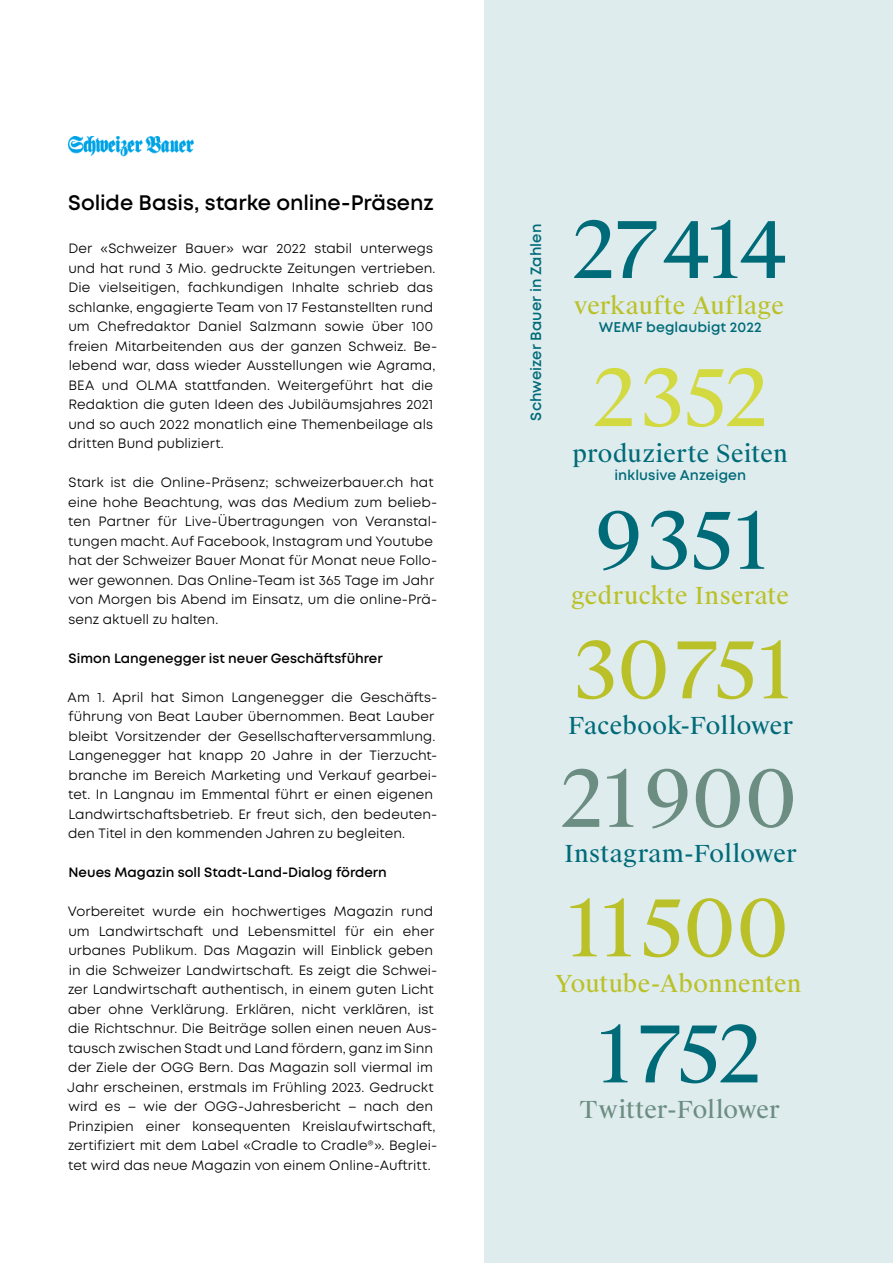
<style>
.page{position:relative;width:893px;height:1263px;background:#fff}
.page>*{position:absolute;margin:0;border:0;box-sizing:border-box;transform-origin:0 0}
.t1{font:78.45px "Suisse Works";letter-spacing:-.005em;color:#006b78}
.t2{font:78.45px "Suisse Works";color:#bac128}
.t3{font:78.45px "Suisse Works";letter-spacing:.01em;color:#6c8d81}
.t4{font:78.45px "Suisse Works";color:#d3d940}
.t5{font:23.55px "Suisse Works";letter-spacing:.01em;color:#006b78}
.t6{font:23.55px "Suisse Works";letter-spacing:.015em;color:#bac128}
.t7{font:23.55px "Suisse Works";letter-spacing:.01em;color:#6c8d81}
.t8{font:600 21px "Mont";letter-spacing:-.005em;color:#000}
.t9{font:600 14.85px "Mont";letter-spacing:.005em;color:#006b78}
.t10{font:600 14.1px "Mont";letter-spacing:.005em;color:#006b78}
.t11{font:13.5px/19.5px "Mont";letter-spacing:.005em;color:#000}
.t12{font:600 13.5px "Mont";color:#000}
</style>
<div class="page">
<div style="left:485px;top:0;width:408px;height:1263px;background:#dfecee"></div>
<img style="left:68px;top:136px;width:125px;height:21px">
<h3 class="t8" style="left:68px;top:189px;width:367px">Solide Basis, starke online-Präsenz</h3>
<p class="t11" style="left:68px;top:239px;width:371px">Der «Schweizer Bauer» war 2022 stabil unterwegs und hat rund 3 Mio. gedruckte Zeitungen vertrieben.<br>Die vielseitigen, fachkundigen Inhalte schrieb das schlanke, engagierte Team von 17 Festanstellten rund um Chefredaktor Daniel Salzmann sowie über 100 freien Mitarbeitenden aus der ganzen Schweiz. Be&shy;lebend war, dass wieder Ausstellungen wie Agrama, BEA und OLMA stattfanden. Weitergeführt hat die Redaktion die guten Ideen des Jubiläumsjahres 2021 und so auch 2022 monatlich eine Themenbeilage als dritten Bund publiziert.</p>
<p class="t11" style="left:68px;top:473px;width:371px">Stark ist die Online-Präsenz; schweizerbauer.ch hat eine hohe Beachtung, was das Medium zum belieb&shy;ten Partner für Live-Übertragungen von Veranstal&shy;tungen macht. Auf Facebook, Instagram und Youtube hat der Schweizer Bauer Monat für Monat neue Follo&shy;wer gewonnen. Das Online-Team ist 365 Tage im Jahr von Morgen bis Abend im Einsatz, um die online-Prä&shy;senz aktuell zu halten.</p>
<p class="t12" style="left:69px;top:649px;width:316px">Simon Langenegger ist neuer Geschäftsführer</p>
<p class="t11" style="left:68px;top:687px;width:371px">Am 1. April hat Simon Langenegger die Geschäfts&shy;führung von Beat Lauber übernommen. Beat Lauber bleibt Vorsitzender der Gesellschafterversammlung.<br>Langenegger hat knapp 20 Jahre in der Tierzucht&shy;branche im Bereich Marketing und Verkauf gearbei&shy;tet. In Langnau im Emmental führt er einen eigenen Landwirtschaftsbetrieb. Er freut sich, den bedeuten&shy;den Titel in den kommenden Jahren zu begleiten.</p>
<p class="t12" style="left:69px;top:863px;width:320px">Neues Magazin soll Stadt-Land-Dialog fördern</p>
<p class="t11" style="left:67px;top:902px;width:372px">Vorbereitet wurde ein hochwertiges Magazin rund um Landwirtschaft und Lebensmittel für ein eher urbanes Publikum. Das Magazin will Einblick geben in die Schweizer Landwirtschaft. Es zeigt die Schwei&shy;zer Landwirtschaft authentisch, in einem guten Licht aber ohne Verklärung. Erklären, nicht verklären, ist die Richtschnur. Die Beiträge sollen einen neuen Aus&shy;tausch zwischen Stadt und Land fördern, ganz im Sinn der Ziele der OGG Bern. Das Magazin soll viermal im Jahr erscheinen, erstmals im Frühling 2023. Gedruckt wird es – wie der OGG-Jahresbericht – nach den Prinzipien einer konsequenten Kreislaufwirtschaft, zertifiziert mit dem Label «Cradle to Cradle®». Beglei&shy;tet wird das neue Magazin von einem Online-Auftritt.</p>
<p class="t9" style="left:526px;top:420px;width:198px;rotate:-90deg">Schweizer Bauer in Zahlen</p>
<h1 class="t1" style="left:574px;top:202px;width:215px">27 414</h1>
<h2 class="t6" style="left:574px;top:291px;width:211px">verkaufte Auflage</h2>
<p class="t10" style="left:599px;top:318px;width:164px">WEMF beglaubigt 2022</p>
<h1 class="t4" style="left:595px;top:350px;width:175px">2352</h1>
<h2 class="t5" style="left:573px;top:439px;width:216px">produzierte Seiten</h2>
<p class="t10" style="left:614px;top:466px;width:134px">inklusive Anzeigen</p>
<h1 class="t1" style="left:595px;top:492px;width:175px">9 351</h1>
<h2 class="t6" style="left:571px;top:581px;width:220px">gedruckte Inserate</h2>
<h1 class="t2" style="left:575px;top:622px;width:219px">30751</h1>
<h2 class="t5" style="left:568px;top:711px;width:226px">Facebook-Follower</h2>
<h1 class="t3" style="left:562px;top:750px;width:236px">21900</h1>
<h2 class="t5" style="left:564px;top:839px;width:234px">Instagram-Follower</h2>
<h1 class="t2" style="left:566px;top:880px;width:224px">11500</h1>
<h2 class="t6" style="left:555px;top:969px;width:247px">Youtube-Abonnenten</h2>
<h1 class="t1" style="left:597px;top:1006px;width:166px">1 752</h1>
<h2 class="t7" style="left:580px;top:1095px;width:202px">Twitter-Follower</h2>
</div>
